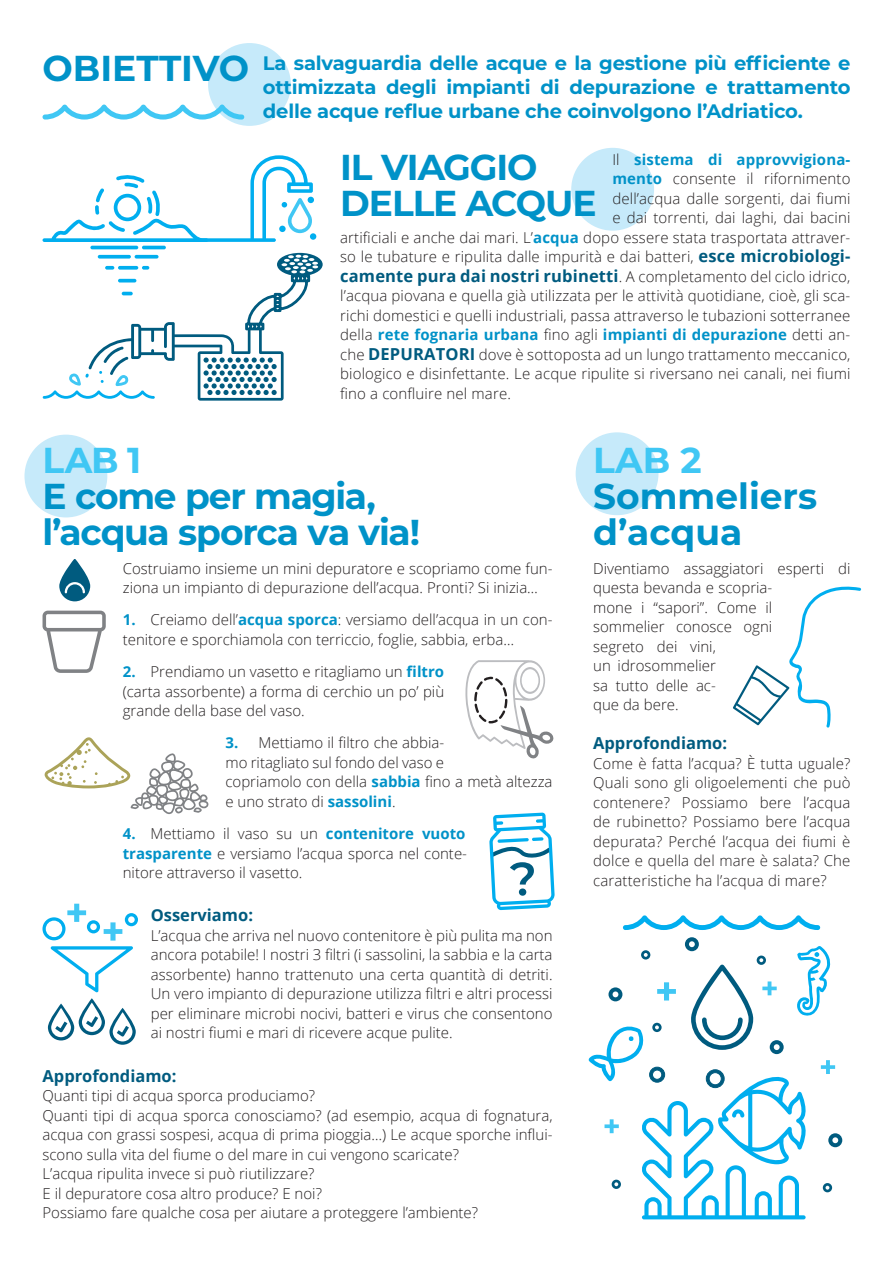
<style>
.page{position:relative;width:893px;height:1263px;background:#fff}
.page>*{position:absolute;margin:0;border:0;box-sizing:border-box;transform-origin:0 0}
.t1{font:700 36px/36px "Montserrat";letter-spacing:-.03em;color:#0092c8}
.t2{font:700 36px/36px "Montserrat";color:#0092c8}
.t3{font:700 19.5px/24px "Montserrat";letter-spacing:-.01em;color:#0092c8;text-align:justify}
.testo{font:700 16.5px "Open Sans";color:#005b7f}
.testo-2{font:300 15px/19.5px "Open Sans";color:#231f20;text-align:justify}
.testo-3{font:700 15px "Open Sans";letter-spacing:.01em;color:#0092c8}
.s1{font-weight:300;color:#231f20}
.s2{font-weight:700;color:#0092c8}
.s3{font-weight:700;font-size:16.5px;color:#005b7f}
.s4{color:#40c7f4}
</style>
<div class="page">
<div style="left:208px;top:43px;width:83px;height:83px;background:#c6eafa;border-radius:50%"></div>
<div style="left:24px;top:435px;width:83px;height:82px;background:#c6eafa;border-radius:50%"></div>
<div style="left:576px;top:432px;width:82px;height:83px;background:#c6eafa;border-radius:50%"></div>
<div style="left:571px;top:148px;width:83px;height:83px;background:#c6eafa;border-radius:50%"></div>
<svg style="left:43px;top:104px;width:201px;height:16px"></svg>
<svg style="left:623px;top:915px;width:197px;height:15px"></svg>
<svg style="left:588px;top:937px;width:254px;height:282px"></svg>
<svg style="left:51px;top:946px;width:82px;height:46px"></svg>
<svg style="left:48px;top:998px;width:88px;height:47px"></svg>
<svg style="left:42px;top:904px;width:96px;height:36px"></svg>
<svg style="left:43px;top:155px;width:280px;height:246px"></svg>
<svg style="left:59px;top:559px;width:31px;height:42px"></svg>
<svg style="left:43px;top:611px;width:63px;height:62px"></svg>
<svg style="left:465px;top:660px;width:89px;height:99px"></svg>
<svg style="left:45px;top:737px;width:164px;height:77px"></svg>
<svg style="left:489px;top:812px;width:66px;height:98px"></svg>
<svg style="left:733px;top:586px;width:128px;height:142px"></svg>
<p class="t2" style="left:43px;top:48px;width:208px">OBIETTIVO</p>
<p class="t3" style="left:263px;top:50px;width:589px">La salvaguardia delle acque e la gestione più efficiente e ottimizzata degli impianti di depurazione e trattamento delle acque reflue urbane che coinvolgono l’Adriatico.</p>
<p class="testo-3" style="left:612px;top:149px;width:240px"><span class="s1">Il</span> sistema di approvvigiona-</p>
<p class="testo-2" style="left:612px;top:168px;width:240px"><span class="s2">mento</span> consente il rifornimento</p>
<p class="testo-2" style="left:612px;top:188px;width:240px">dell’acqua dalle sorgenti, dai fiumi</p>
<p class="testo-2" style="left:612px;top:207px;width:240px">e dai torrenti, dai laghi, dai bacini</p>
<p class="testo-2" style="left:340px;top:227px;width:512px">artificiali e anche dai mari. L’<span class="s2">acqua</span> dopo essere stata trasportata attraver-</p>
<p class="testo-2" style="left:340px;top:246px;width:512px">so le tubature e ripulita dalle impurità e dai batteri, <span class="s3">esce microbiologi-</span></p>
<p class="testo-2" style="left:340px;top:266px;width:512px"><span class="s3">camente pura dai nostri rubinetti</span>. A completamento del ciclo idrico,</p>
<p class="testo-2" style="left:340px;top:285px;width:512px">l’acqua piovana e quella già utilizzata per le attività quotidiane, cioè, gli sca-</p>
<p class="testo-2" style="left:340px;top:305px;width:512px">richi domestici e quelli industriali, passa attraverso le tubazioni sotterranee</p>
<p class="testo-3" style="left:340px;top:324px;width:512px"><span class="s1">della</span> rete fognaria urbana <span class="s1">fino agli</span> impianti di depurazione <span class="s1">detti an-</span></p>
<p class="testo-2" style="left:340px;top:344px;width:512px">che <span class="s3">DEPURATORI</span> dove è sottoposta ad un lungo trattamento meccanico,</p>
<p class="testo-2" style="left:340px;top:363px;width:512px">biologico e disinfettante. Le acque ripulite si riversano nei canali, nei fiumi</p>
<p class="testo-2" style="left:340px;top:383px;width:172px">fino a confluire nel mare.</p>
<p class="t1" style="left:340px;top:148px;width:258px">IL VIAGGIO<br>DELLE ACQUE</p>
<p class="t1" style="left:43px;top:440px;width:379px"><span class="s4">LAB 1<br></span>E come per magia, l’acqua sporca va via!</p>
<p class="t2" style="left:593px;top:440px;width:225px"><span class="s4">LAB 2<br></span>Sommeliers d’acqua</p>
<p class="testo-2" style="left:123px;top:558px;width:431px">Costruiamo insieme un mini depuratore e scopriamo come fun&shy;ziona un impianto di depurazione dell’acqua. Pronti? Si inizia…</p>
<p class="testo-2" style="left:123px;top:610px;width:431px"><span class="s2">1.</span> Creiamo dell’<span class="s2">acqua sporca</span>: versiamo dell’acqua in un con&shy;tenitore e sporchiamola con terriccio, foglie, sabbia, erba…</p>
<p class="testo-2" style="left:123px;top:661px;width:323px"><span class="s2">2.</span> Prendiamo un vasetto e ritagliamo un <span class="s2">filtro </span>(carta assorbente) a forma di cerchio un po’ più grande della base del vaso.</p>
<p class="testo-2" style="left:225px;top:733px;width:329px;text-align:left"><span class="s2">3.</span> Mettiamo il filtro che abbia-<br>mo ritagliato sul fondo del vaso e<br>copriamolo con della <span class="s2">sabbia</span> fino a metà altezza e uno strato di <span class="s2">sassolini</span>.</p>
<p class="testo-2" style="left:123px;top:824px;width:346px"><span class="s2">4.</span> Mettiamo il vaso su un <span class="s2">contenitore vuoto trasparente</span> e versiamo l’acqua sporca nel conte&shy;nitore attraverso il vasetto.</p>
<p class="testo" style="left:151px;top:904px;width:104px">Osserviamo:</p>
<p class="testo-2" style="left:151px;top:925px;width:403px">L’acqua che arriva nel nuovo contenitore è più pulita ma non ancora potabile! I nostri 3 filtri (i sassolini, la sabbia e la carta assorbente) hanno trattenuto una certa quantità di detriti.<br>Un vero impianto di depurazione utilizza filtri e altri processi per eliminare microbi nocivi, batteri e virus che consentono ai nostri fiumi e mari di ricevere acque pulite.</p>
<p class="testo" style="left:43px;top:1064px;width:135px">Approfondiamo:</p>
<p class="testo-2" style="left:43px;top:1086px;width:274px">Quanti tipi di acqua sporca produciamo?</p>
<p class="testo-2" style="left:43px;top:1105px;width:512px">Quanti tipi di acqua sporca conosciamo? (ad esempio, acqua di fognatura, acqua con grassi sospesi, acqua di prima pioggia…) Le acque sporche influi&shy;scono sulla vita del fiume o del mare in cui vengono scaricate?</p>
<p class="testo-2" style="left:43px;top:1164px;width:274px">L’acqua ripulita invece si può riutilizzare?</p>
<p class="testo-2" style="left:43px;top:1183px;width:281px">E il depuratore cosa altro produce? E noi?</p>
<p class="testo-2" style="left:43px;top:1203px;width:437px">Possiamo fare qualche cosa per aiutare a proteggere l’ambiente?</p>
<p class="testo-2" style="left:593px;top:558px;width:259px;text-align:left">Diventiamo assaggiatori esperti di questa bevanda e scopria-<br>mone i “sapori”. Come il<br>sommelier conosce ogni<br>segreto dei vini,<br>un idrosommelier<br>sa tutto delle ac-<br>que da bere.</p>
<p class="testo" style="left:593px;top:731px;width:135px">Approfondiamo:</p>
<p class="testo-2" style="left:593px;top:753px;width:259px">Come è fatta l’acqua? È tutta uguale?<br>Quali sono gli oligoelementi che può contenere? Possiamo bere l’acqua de rubinetto? Possiamo bere l’acqua depurata? Perché l’acqua dei fiumi è dolce e quella del mare è salata? Che caratteristiche ha l’acqua di mare?</p>
</div>
